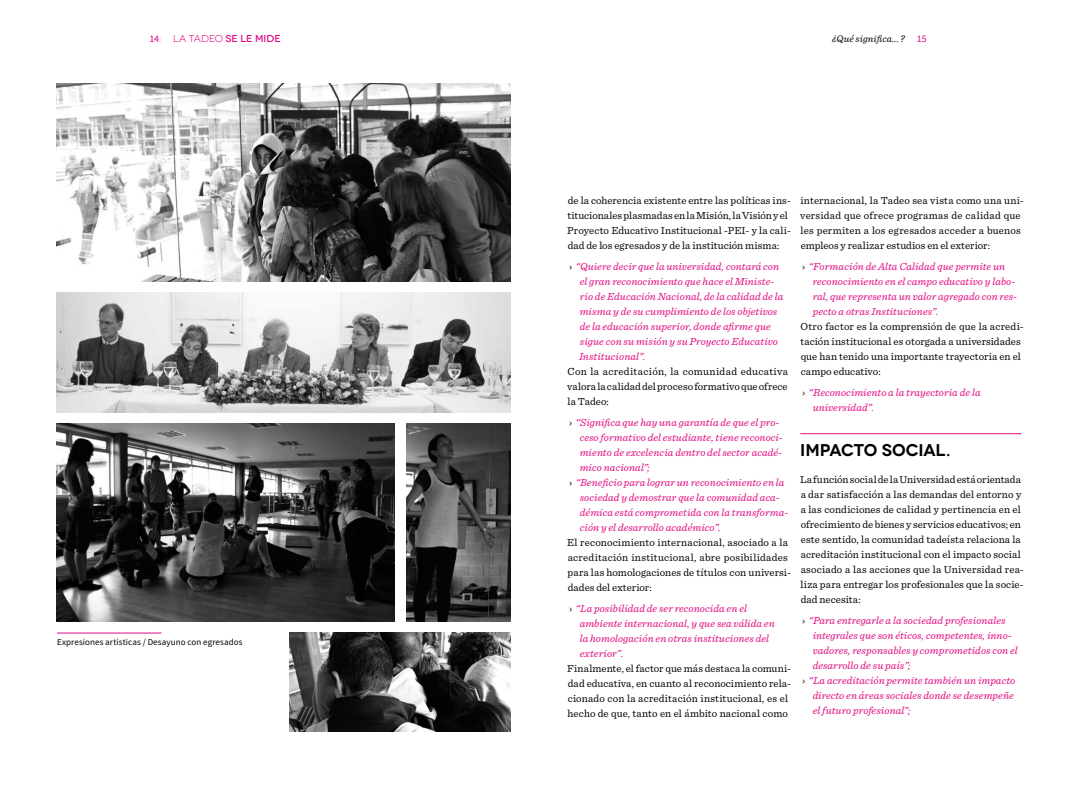
<style>
.page{position:relative;width:1078px;height:794px;background:#fff}
.page>*{position:absolute;margin:0;border:0;box-sizing:border-box;transform-origin:0 0}
.t1{font:600 17px "Novecentowide";letter-spacing:-.01em;color:#000}
.t2{font:10.8px/15px "Sentinel";letter-spacing:.01em;color:#000}
.t3{font:italic 10.8px/15px "Sentinel";letter-spacing:.005em;color:#e10981}
.t4{font:italic 10px "Sentinel";letter-spacing:.01em;color:#000}
.t5{font:10px "Novecentowide";letter-spacing:-.005em;color:#e10981}
.t6{font:9px "Source Sans Pro";letter-spacing:.01em;color:#000}
.s1{font-family:"Source Sans Pro"}
.s2{font-weight:500}
.s3{font-family:"Source Sans Pro";font-style:normal;color:#e10981}
.s4{font-style:normal;color:#000}
</style>
<div class="page">
<hr style="left:57px;top:633px;width:104px;height:1px;background:#e10981">
<img style="left:57px;top:84px;width:453px;height:197px">
<img style="left:406px;top:424px;width:104px;height:197px">
<img style="left:289px;top:632px;width:221px;height:99px">
<hr style="left:800px;top:433px;width:220px;height:1px;background:#e10981">
<img style="left:57px;top:424px;width:337px;height:197px">
<img style="left:57px;top:292px;width:453px;height:121px">
<p class="t5" style="left:149px;top:33px;width:133px"><span class="s1">14</span>: LA TADEO <span class="s2">SE LE MIDE</span></p>
<p class="t4" style="left:832px;top:31px;width:96px">¿Qué significa... ? <span class="s3">15</span></p>
<p class="t6" style="left:57px;top:636px;width:187px">Expresiones artísticas / Desayuno con egresados</p>
<p class="t2" style="left:567px;top:192px;width:225px">de la coherencia existente entre las políticas ins&shy;titucionales plasmadas en la Misión, la Visión y el Proyecto Educativo Institucional -PEI- y la cali&shy;dad de los egresados y de la institución misma:</p>
<p class="t3" style="left:579px;top:258px;width:206px;text-indent:-10px"><span class="s4">›</span> “Quiere decir que la universidad, contará con el gran reconocimiento que hace el Ministe&shy;rio de Educación Nacional, de la calidad de la misma y de su cumplimiento de los objetivos de la educación superior, donde afirme que sigue con su misión y su Proyecto Educativo Institucional”.</p>
<p class="t2" style="left:567px;top:363px;width:222px;text-align:justify">Con la acreditación, la comunidad educativa valora la calidad del proceso formativo que ofrece la Tadeo:</p>
<p class="t3" style="left:569px;top:414px;width:212px"><span class="s4">›</span> “Significa que hay una garantía de que el pro-</p>
<p class="t3" style="left:579px;top:429px;width:204px">ceso formativo del estudiante, tiene reconoci-</p>
<p class="t3" style="left:579px;top:444px;width:204px">miento de excelencia dentro del sector acadé-</p>
<p class="t3" style="left:579px;top:459px;width:72px">mico nacional”;</p>
<p class="t3" style="left:569px;top:474px;width:217px"><span class="s4">›</span> “Beneficio para lograr un reconocimiento en la</p>
<p class="t3" style="left:579px;top:489px;width:201px">sociedad y demostrar que la comunidad aca-</p>
<p class="t3" style="left:579px;top:504px;width:210px">démica está comprometida con la transforma-</p>
<p class="t3" style="left:579px;top:519px;width:142px">ción y el desarrollo académico”.</p>
<p class="t2" style="left:567px;top:534px;width:225px">El reconocimiento internacional, asociado a la acreditación institucional, abre posibilidades para las homologaciones de títulos con universi&shy;dades del exterior:</p>
<p class="t3" style="left:579px;top:600px;width:196px;text-indent:-11px"><span class="s4">›</span> “La posibilidad de ser reconocida en el ambiente internacional, y que sea válida en la homologación en otras instituciones del exterior”.</p>
<p class="t2" style="left:567px;top:660px;width:225px">Finalmente, el factor que más destaca la comuni&shy;dad educativa, en cuanto al reconocimiento rela&shy;cionado con la acreditación institucional, es el hecho de que, tanto en el ámbito nacional como</p>
<p class="t2" style="left:800px;top:192px;width:225px">internacional, la Tadeo sea vista como una uni&shy;versidad que ofrece programas de calidad que les permiten a los egresados acceder a buenos empleos y realizar estudios en el exterior:</p>
<p class="t3" style="left:812px;top:258px;width:206px;text-indent:-11px"><span class="s4">›</span> “Formación de Alta Calidad que permite un reconocimiento en el campo educativo y labo&shy;ral, que representa un valor agregado con res&shy;pecto a otras Instituciones”.</p>
<p class="t2" style="left:800px;top:318px;width:225px">Otro factor es la comprensión de que la acredi&shy;tación institucional es otorgada a universidades que han tenido una importante trayectoria en el campo educativo:</p>
<p class="t3" style="left:812px;top:384px;width:169px;text-indent:-11px"><span class="s4">›</span> “Reconocimiento a la trayectoria de la universidad”.</p>
<h1 class="t1" style="left:800px;top:440px;width:152px">IMPACTO SOCIAL.</h1>
<p class="t2" style="left:800px;top:471px;width:225px">La función social de la Universidad está orientada a dar satisfacción a las demandas del entorno y a las condiciones de calidad y pertinencia en el ofrecimiento de bienes y servicios educativos; en este sentido, la comunidad tadeísta relaciona la acreditación institucional con el impacto social asociado a las acciones que la Universidad rea&shy;liza para entregar los profesionales que la socie&shy;dad necesita:</p>
<p class="t3" style="left:802px;top:612px;width:205px"><span class="s4">›</span> “Para entregarle a la sociedad profesionales</p>
<p class="t3" style="left:812px;top:627px;width:200px">integrales que son éticos, competentes, inno-</p>
<p class="t3" style="left:812px;top:642px;width:206px">vadores, responsables y comprometidos con el</p>
<p class="t3" style="left:812px;top:657px;width:99px">desarrollo de su país”;</p>
<p class="t3" style="left:802px;top:672px;width:215px"><span class="s4">›</span> “La acreditación permite también un impacto</p>
<p class="t3" style="left:812px;top:687px;width:203px">directo en áreas sociales donde se desempeñe</p>
<p class="t3" style="left:812px;top:702px;width:99px">el futuro profesional”;</p>
</div>
